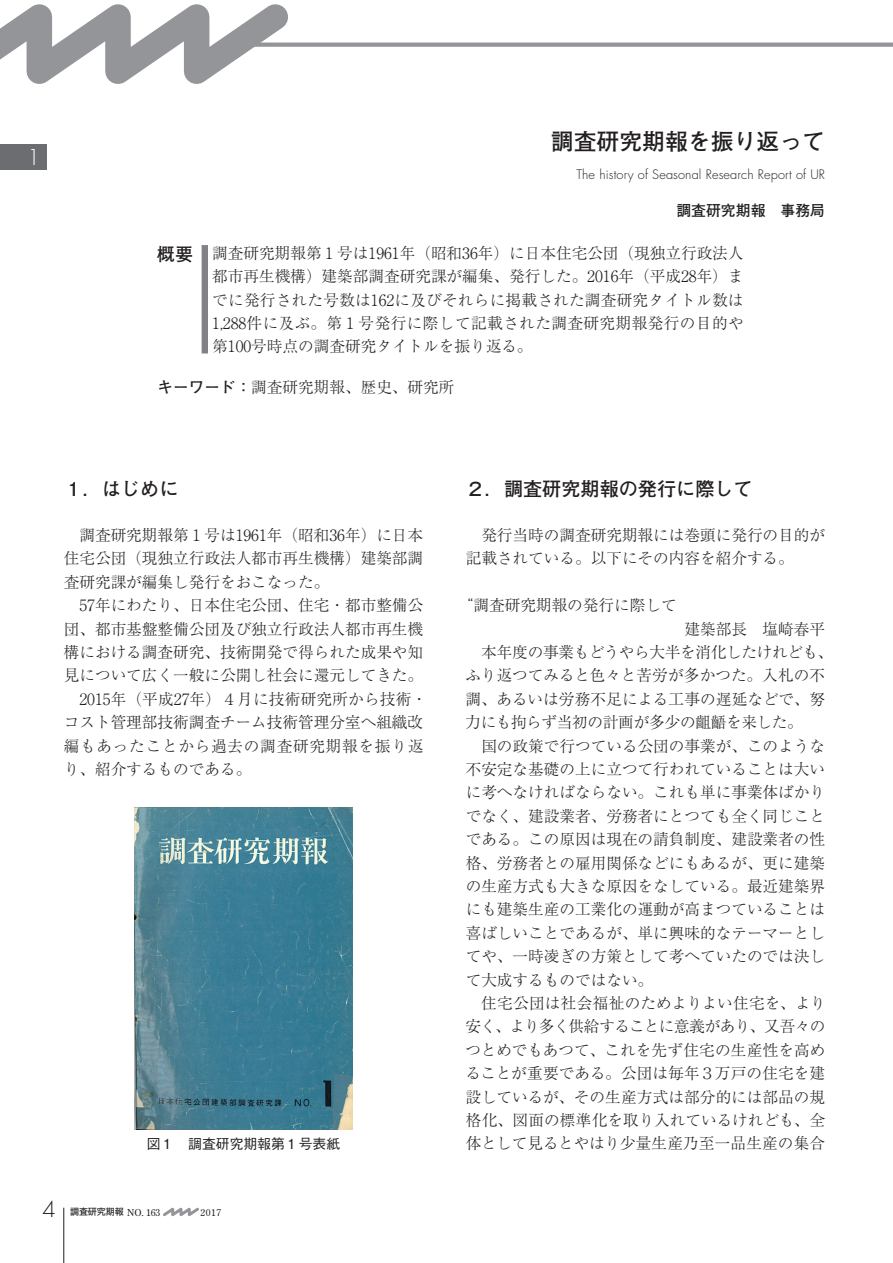
<style>
.page{position:relative;width:893px;height:1263px;background:#fff}
.page>*{position:absolute;margin:0;border:0;box-sizing:border-box;transform-origin:0 0}
.t1{font:700 22.8px "Futo Go B101 Pr 6";color:#231f20}
.t2{font:300 21.3px "Futura";color:#fff}
.t3{font:300 21.3px "Futura";color:#231f20}
.t4{font:700 19.2px "Futo Go B101 Pr 6";color:#231f20}
.t5{font:700 18px "Futo Go B101 Pr 6";color:#231f20}
.t6{font:300 15.6px/23.4px "Ryumin Pr 6";color:#231f20;text-align:justify}
.t7{font:300 15.6px "Ryumin Pr 6";letter-spacing:-.02em;color:#231f20}
.t8{font:300 15.6px "Ryumin Pr 6";letter-spacing:-.045em;color:#231f20}
.t9{font:300 15.6px "Ryumin Pr 6";letter-spacing:.05em;color:#231f20}
.t10{font:700 14.85px "Futo Go B101 Pr 6";color:#231f20}
.t11{font:500 13.8px "Gothic BBB Pr 6";color:#231f20}
.t12{font:300 12.75px "Futura";letter-spacing:.01em;color:#231f20}
.t13{font:9.6px "Century Old Style";color:#231f20}
.t14{font:9px "Hira Kaku Std N W5";letter-spacing:-.015em;color:#231f20}
.s1{font-family:"Futo Go B101 Pr 6";font-weight:700}
.s2{font-family:"Century Old Style";font-size:9.6px}
</style>
<div class="page">
<div style="left:0;top:145px;width:47px;height:25px;background:#6c6d70"></div>
<svg style="left:311px;top:43px;width:581px;height:4px;background:#989a9d"></svg>
<hr style="left:63px;top:1208px;width:1px;height:55px;background:#231f20">
<svg style="left:163px;top:1207px;width:36px;height:10px"></svg>
<svg style="left:0;top:4px;width:311px;height:80px"></svg>
<div style="left:202px;top:245px;width:6px;height:108px;background:#808285"></div>
<img style="left:135px;top:808px;width:217px;height:321px">
<h2 class="t2" style="left:27px;top:145px;width:15px">1</h2>
<h1 class="t1" style="left:551px;top:123px;width:276px">調査研究期報を振り返って</h1>
<p class="t12" style="left:576px;top:167px;width:250px">The history of Seasonal Research Report of UR</p>
<p class="t10" style="left:676px;top:198px;width:150px">調査研究期報　事務局</p>
<p class="t6" style="left:212px;top:240px;width:533px">調査研究期報第1号は1961年（昭和36年）に日本住宅公団（現独立行政法人都市再生機構）建築部調査研究課が編集、発行した。2016年（平成28年）までに発行された号数は162に及びそれらに掲載された調査研究タイトル数は1,288件に及ぶ。第1号発行に際して記載された調査研究期報発行の目的や第100号時点の調査研究タイトルを振り返る。</p>
<p class="t6" style="left:158px;top:375px;width:298px"><span class="s1">キーワード：</span>調査研究期報、歴史、研究所</p>
<p class="t5" style="left:157px;top:240px;width:38px">概要</p>
<p class="t4" style="left:64px;top:473px;width:116px">１．はじめに</p>
<p class="t6" style="left:64px;top:523px;width:361px;text-indent:16px">調査研究期報第1号は1961年（昭和36年）に日本住宅公団（現独立行政法人都市再生機構）建築部調査研究課が編集し発行をおこなった。</p>
<p class="t6" style="left:79px;top:593px;width:345px">57年にわたり、日本住宅公団、住宅・都市整備公</p>
<p class="t6" style="left:64px;top:616px;width:361px">団、都市基盤整備公団及び独立行政法人都市再生機</p>
<p class="t6" style="left:64px;top:640px;width:361px">構における調査研究、技術開発で得られた成果や知</p>
<p class="t6" style="left:64px;top:663px;width:361px">見について広く一般に公開し社会に還元してきた。</p>
<p class="t6" style="left:79px;top:686px;width:349px">2015年（平成27年）4月に技術研究所から技術・</p>
<p class="t6" style="left:64px;top:710px;width:361px">コスト管理部技術調査チーム技術管理分室へ組織改</p>
<p class="t9" style="left:64px;top:733px;width:361px">編もあったことから過去の調査研究期報を振り返</p>
<p class="t6" style="left:64px;top:756px;width:189px">り、紹介するものである。</p>
<p class="t11" style="left:147px;top:1133px;width:195px">図1　調査研究期報第1号表紙</p>
<p class="t4" style="left:466px;top:473px;width:289px">２．調査研究期報の発行に際して</p>
<p class="t6" style="left:466px;top:523px;width:361px;text-indent:16px">発行当時の調査研究期報には巻頭に発行の目的が記載されている。以下にその内容を紹介する。</p>
<p class="t6" style="left:458px;top:593px;width:220px">“調査研究期報の発行に際して</p>
<p class="t6" style="left:684px;top:616px;width:142px">建築部長　塩崎春平</p>
<p class="t7" style="left:481px;top:640px;width:353px">本年度の事業もどうやら大半を消化したけれども、</p>
<p class="t6" style="left:466px;top:663px;width:361px">ふり返つてみると色々と苦労が多かつた。入札の不</p>
<p class="t6" style="left:466px;top:686px;width:361px">調、あるいは労務不足による工事の遅延などで、努</p>
<p class="t7" style="left:466px;top:710px;width:339px">力にも拘らず当初の計画が多少の齟齬を来した。</p>
<p class="t6" style="left:481px;top:733px;width:345px">国の政策で行つている公団の事業が、このような</p>
<p class="t6" style="left:466px;top:756px;width:361px">不安定な基礎の上に立つて行われていることは大い</p>
<p class="t6" style="left:466px;top:780px;width:361px">に考へなければならない。これも単に事業体ばかり</p>
<p class="t6" style="left:466px;top:803px;width:361px">でなく、建設業者、労務者にとつても全く同じこと</p>
<p class="t6" style="left:466px;top:827px;width:361px">である。この原因は現在の請負制度、建設業者の性</p>
<p class="t6" style="left:466px;top:850px;width:361px">格、労務者との雇用関係などにもあるが、更に建築</p>
<p class="t6" style="left:466px;top:873px;width:361px">の生産方式も大きな原因をなしている。最近建築界</p>
<p class="t6" style="left:466px;top:897px;width:361px">にも建築生産の工業化の運動が高まつていることは</p>
<p class="t6" style="left:466px;top:920px;width:361px">喜ばしいことであるが、単に興味的なテーマーとし</p>
<p class="t6" style="left:466px;top:944px;width:361px">てや、一時凌ぎの方策として考へていたのでは決し</p>
<p class="t6" style="left:466px;top:967px;width:189px">て大成するものではない。</p>
<p class="t6" style="left:481px;top:990px;width:346px">住宅公団は社会福祉のためよりよい住宅を、より</p>
<p class="t8" style="left:466px;top:1014px;width:361px">安く、より多く供給することに意義があり、又吾々の</p>
<p class="t6" style="left:466px;top:1037px;width:361px">つとめでもあつて、これを先ず住宅の生産性を高め</p>
<p class="t6" style="left:465px;top:1061px;width:361px">ることが重要である。公団は毎年3万戸の住宅を建</p>
<p class="t6" style="left:466px;top:1084px;width:361px">設しているが、その生産方式は部分的には部品の規</p>
<p class="t6" style="left:466px;top:1107px;width:361px">格化、図面の標準化を取り入れているけれども、全</p>
<p class="t6" style="left:466px;top:1131px;width:361px">体として見るとやはり少量生産乃至一品生産の集合</p>
<h2 class="t3" style="left:42px;top:1196px;width:15px">4</h2>
<p class="t14" style="left:70px;top:1205px;width:92px">調査研究期報 <span class="s2">NO. 163</span></p>
<p class="t13" style="left:201px;top:1206px;width:22px">2017</p>
</div>
